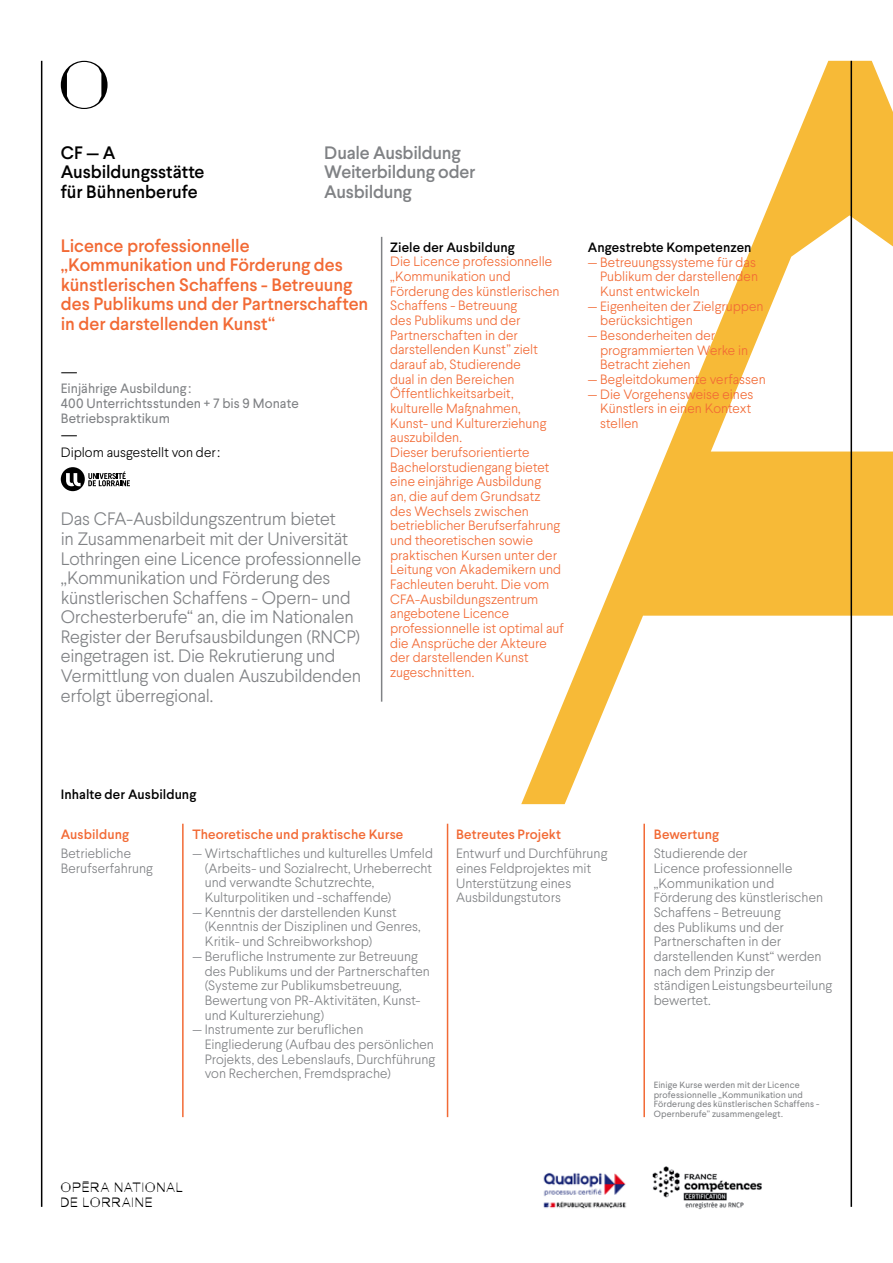
<style>
.page{position:relative;width:893px;height:1263px;background:#fff}
.page>*{position:absolute;margin:0;border:0;box-sizing:border-box;transform-origin:0 0}
.t1{font:100 24px "Larsseit";color:#000}
.t2{font:300 18px/19.5px "Larsseit";letter-spacing:-.015em;color:#808285}
.t3{font:500 18px/19.5px "Larsseit";letter-spacing:-.005em;color:#f26a35}
.t4{font:500 18px/19.5px "Larsseit";letter-spacing:-.015em;color:#808285}
.t5{font:500 18px/19.5px "Larsseit";letter-spacing:-.005em;color:#000}
.t6{font:300 13.5px/14.7px "Larsseit";color:#f26a35}
.t7{font:300 13.5px/14.7px "Larsseit";color:#808285}
.t8{font:13.5px/14.7px "Larsseit";color:#808285}
.t9{font:500 13.5px "Larsseit";letter-spacing:.005em;color:#f26a35}
.t10{font:500 13.5px "Larsseit";letter-spacing:.005em;color:#000}
.t11{font:300 13.5px "Larsseit";color:#000}
.t12{font:13.5px/14.9px "ONL Screen Print Mezzo";letter-spacing:.1em;color:#000}
.t13{font:9px/9.8px "Larsseit";letter-spacing:.015em;color:#808285}
</style>
<div class="page">
<svg style="left:521px;top:61px;width:372px;height:743px"></svg>
<hr style="left:41px;top:61px;width:1px;height:1146px;background:#000">
<hr style="left:381px;top:237px;width:1px;height:465px;background:#808285">
<hr style="left:182px;top:824px;width:2px;height:293px;background:#f26a35">
<hr style="left:447px;top:824px;width:1px;height:293px;background:#f26a35">
<hr style="left:643px;top:824px;width:2px;height:293px;background:#f26a35">
<hr style="left:850px;top:61px;width:2px;height:1146px;background:#000">
<svg style="left:61px;top:61px;width:47px;height:48px"></svg>
<svg style="left:88px;top:472px;width:42px;height:14px"></svg>
<div style="left:61px;top:467px;width:24px;height:24px;background:#000;border-radius:50%"></div>
<svg style="left:66px;top:473px;width:15px;height:13px"></svg>
<img style="left:652px;top:1166px;width:110px;height:43px">
<img style="left:543px;top:1172px;width:83px;height:37px">
<h2 class="t5" style="left:61px;top:143px;width:145px">CF — A<br>Ausbildungsstätte für Bühnenberufe</h2>
<h2 class="t4" style="left:324px;top:143px;width:153px">Duale Ausbildung<br>Weiterbildung oder<br>Ausbildung</h2>
<h2 class="t3" style="left:61px;top:235px;width:309px">Licence professionnelle „Kommunikation und Förderung des künstlerischen Schaffens - Betreuung des Publikums und der Partnerschaften in der darstellenden Kunst“</h2>
<h1 class="t1" style="left:61px;top:355px;width:18px">—</h1>
<p class="t8" style="left:61px;top:381px;width:239px">Einjährige Ausbildung :<br>400 Unterrichtsstunden + 7 bis 9 Monate<br>Betriebspraktikum</p>
<h1 class="t1" style="left:61px;top:419px;width:18px">—</h1>
<p class="t11" style="left:61px;top:444px;width:161px">Diplom ausgestellt von der:</p>
<p class="t2" style="left:61px;top:509px;width:302px">Das CFA-Ausbildungszentrum bietet<br>in Zusammenarbeit mit der Universität Lothringen eine Licence professionnelle „Kommunikation und Förderung des künstlerischen Schaffens - Opern- und Orchesterberufe“ an, die im Nationalen Register der Berufsausbildungen (RNCP) eingetragen ist. Die Rekrutierung und Vermittlung von dualen Auszubildenden erfolgt überregional.</p>
<p class="t10" style="left:390px;top:238px;width:126px">Ziele der Ausbildung</p>
<p class="t6" style="left:390px;top:254px;width:175px">Die Licence professionnelle „Kommunikation und<br>Förderung des künstlerischen<br>Schaffens - Betreuung<br>des Publikums und der<br>Partnerschaften in der darstellenden Kunst” zielt darauf ab, Studierende<br>dual in den Bereichen<br>Öffentlichkeitsarbeit, kulturelle Maßnahmen,<br>Kunst- und Kulturerziehung auszubilden.<br>Dieser berufsorientierte<br>Bachelorstudiengang bietet eine einjährige Ausbildung<br>an, die auf dem Grundsatz des Wechsels zwischen betrieblicher Berufserfahrung und theoretischen sowie praktischen Kursen unter der<br>Leitung von Akademikern und<br>Fachleuten beruht. Die vom<br>CFA-Ausbildungszentrum angebotene Licence professionnelle ist optimal auf die Ansprüche der Akteure der darstellenden Kunst zugeschnitten.</p>
<p class="t10" style="left:588px;top:239px;width:165px">Angestrebte Kompetenzen</p>
<p class="t6" style="left:600px;top:254px;width:159px;text-indent:-12px">— Betreuungssysteme für das<br>Publikum der darstellenden<br>Kunst entwickeln</p>
<p class="t6" style="left:600px;top:298px;width:165px;text-indent:-12px">— Eigenheiten der Zielgruppen berücksichtigen</p>
<p class="t6" style="left:600px;top:328px;width:150px;text-indent:-12px">— Besonderheiten der programmierten Werke in<br>Betracht ziehen</p>
<p class="t6" style="left:588px;top:372px;width:179px">— Begleitdokumente verfassen</p>
<p class="t6" style="left:600px;top:386px;width:155px;text-indent:-12px">— Die Vorgehensweise eines<br>Künstlers in einen Kontext stellen</p>
<p class="t10" style="left:61px;top:786px;width:137px">Inhalte der Ausbildung</p>
<p class="t9" style="left:61px;top:825px;width:70px">Ausbildung</p>
<p class="t7" style="left:61px;top:846px;width:93px">Betriebliche<br>Berufserfahrung</p>
<p class="t7" style="left:205px;top:846px;width:230px;text-indent:-12px">— Wirtschaftliches und kulturelles Umfeld (Arbeits- und Sozialrecht, Urheberrecht und verwandte Schutzrechte, Kulturpolitiken und -schaffende)</p>
<p class="t7" style="left:205px;top:905px;width:218px;text-indent:-12px">— Kenntnis der darstellenden Kunst (Kenntnis der Disziplinen und Genres,<br>Kritik- und Schreibworkshop)</p>
<p class="t7" style="left:205px;top:949px;width:227px;text-indent:-12px">— Berufliche Instrumente zur Betreuung des Publikums und der Partnerschaften (Systeme zur Publikumsbetreuung, Bewertung von PR-Aktivitäten, Kunst&shy;und Kulturerziehung)</p>
<p class="t7" style="left:205px;top:1022px;width:232px;text-indent:-12px">— Instrumente zur beruflichen Eingliederung (Aufbau des persönlichen Projekts, des Lebenslaufs, Durchführung von Recherchen, Fremdsprache)</p>
<p class="t9" style="left:192px;top:825px;width:213px">Theoretische und praktische Kurse</p>
<p class="t9" style="left:456px;top:825px;width:107px">Betreutes Projekt</p>
<p class="t9" style="left:654px;top:825px;width:67px">Bewertung</p>
<p class="t7" style="left:456px;top:846px;width:153px">Entwurf und Durchführung eines Feldprojektes mit<br>Unterstützung eines<br>Ausbildungstutors</p>
<p class="t7" style="left:654px;top:846px;width:180px">Studierende der<br>Licence professionnelle „Kommunikation und<br>Förderung des künstlerischen<br>Schaffens - Betreuung<br>des Publikums und der<br>Partnerschaften in der darstellenden Kunst“ werden nach dem Prinzip der ständigen Leistungsbeurteilung bewertet.</p>
<p class="t13" style="left:654px;top:1080px;width:167px">Einige Kurse werden mit der Licence professionnelle „Kommunikation und Förderung des künstlerischen Schaffens - Opernberufe” zusammengelegt.</p>
<p class="t12" style="left:61px;top:1179px;width:124px">OPÉRA NATIONAL<br>DE LORRAINE</p>
</div>
